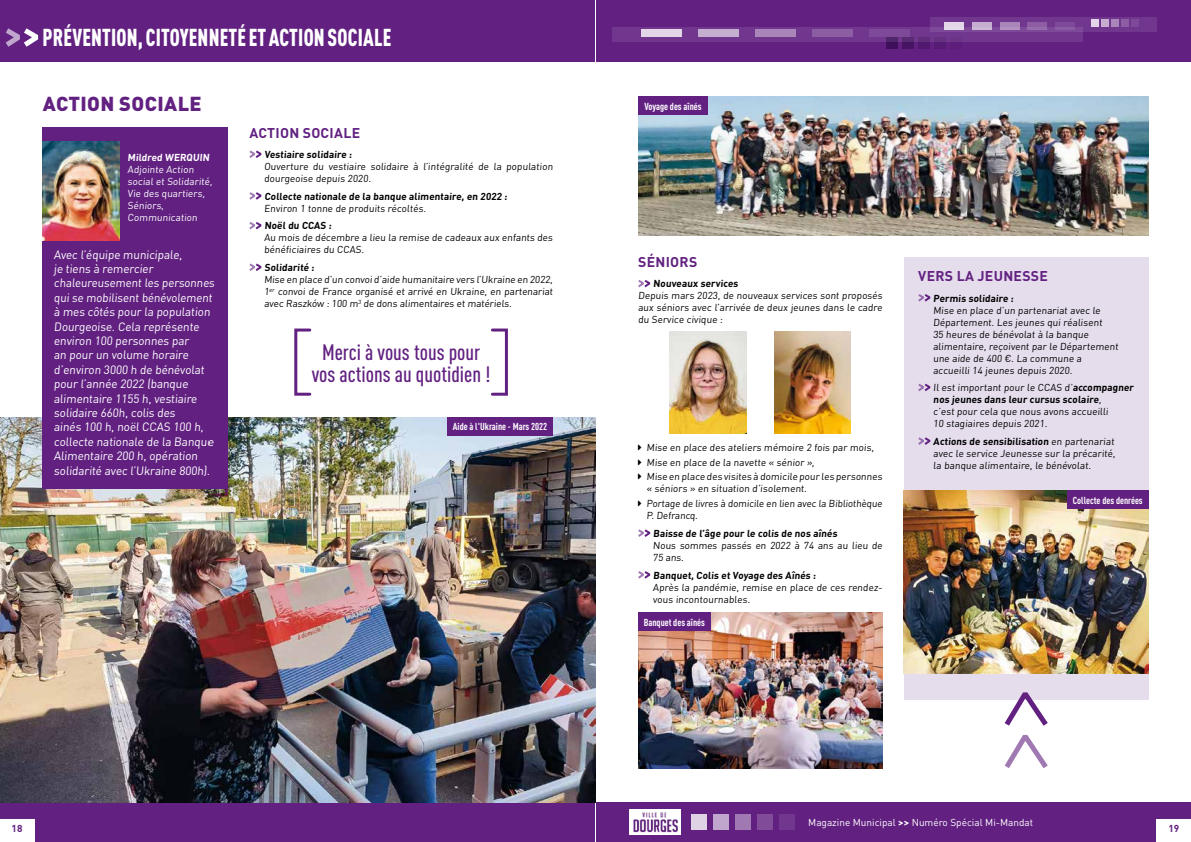
<style>
.page{position:relative;width:1191px;height:842px;background:#fff}
.page>*{position:absolute;margin:0;border:0;box-sizing:border-box;transform-origin:0 0}
.t1{font:900 condensed 24.1px "DIN Pro";letter-spacing:.01em;color:#fff;scale:.86 1}
.t2{font:500 condensed 22px/22px "DIN Pro";color:#622181;text-align:center}
.t3{font:900 20px "DIN Pro";letter-spacing:.02em;color:#622181}
.t4{font:700 14px "DIN Pro";letter-spacing:.02em;color:#622181}
.t5{font:12px/14.4px "DIN Pro";color:#fff}
.t6{font:10px/12px "DIN Pro";color:#000}
.t7{font:700 10px "DIN Pro";color:#000}
.t8{font:10px/12px "DIN Pro";color:#fff}
.t9{font:700 condensed 10px "DIN Pro";color:#fff}
.t10{font:700 10px "DIN Pro";color:#fff}
.t11{font:700 10px "DIN Pro";color:#622181}
.s1{font-weight:700}
</style>
<div class="page">
<div style="left:595px;top:0;width:596px;height:62px;background:#622181"></div>
<svg style="left:934px;top:41px;width:11px;height:8px"></svg>
<svg style="left:918px;top:41px;width:11px;height:8px"></svg>
<svg style="left:902px;top:41px;width:11px;height:8px"></svg>
<svg style="left:886px;top:41px;width:11px;height:8px"></svg>
<svg style="left:612px;top:27px;width:471px;height:14px;background:#733a8e"></svg>
<svg style="left:930px;top:17px;width:227px;height:14px;background:#773f92"></svg>
<div style="left:0;top:0;width:595px;height:62px;background:#622181"></div>
<div style="left:0;top:802px;width:595px;height:40px;background:#622181"></div>
<div style="left:595px;top:802px;width:596px;height:40px;background:#622181"></div>
<div style="left:779px;top:814px;width:15px;height:16px;background:#71368d"></div>
<div style="left:757px;top:814px;width:15px;height:16px;background:#804c99"></div>
<div style="left:735px;top:814px;width:15px;height:16px;background:#a078b2"></div>
<div style="left:713px;top:814px;width:15px;height:16px;background:#c0a6cc"></div>
<div style="left:691px;top:814px;width:16px;height:16px;background:#dfd2e5"></div>
<div style="left:1131px;top:20px;width:7px;height:7px;background:#7e4998"></div>
<div style="left:1121px;top:20px;width:7px;height:7px;background:#8c5da3"></div>
<div style="left:1111px;top:20px;width:7px;height:7px;background:#a985ba"></div>
<div style="left:1101px;top:20px;width:7px;height:7px;background:#c6aed1"></div>
<div style="left:1091px;top:20px;width:7px;height:7px;background:#e2d6e8"></div>
<svg style="left:1055px;top:23px;width:19px;height:7px"></svg>
<svg style="left:1027px;top:23px;width:20px;height:7px"></svg>
<div style="left:999px;top:23px;width:20px;height:7px;background:#a985ba"></div>
<div style="left:972px;top:23px;width:19px;height:7px;background:#c6aed1"></div>
<div style="left:944px;top:23px;width:20px;height:7px;background:#e2d6e8"></div>
<div style="left:869px;top:30px;width:41px;height:7px;background:#7e4998"></div>
<div style="left:812px;top:30px;width:41px;height:7px;background:#8c5da3"></div>
<div style="left:755px;top:30px;width:41px;height:7px;background:#a985ba"></div>
<div style="left:698px;top:30px;width:40px;height:7px;background:#c6aed1"></div>
<div style="left:641px;top:30px;width:40px;height:7px;background:#e2d6e8"></div>
<img style="left:638px;top:612px;width:244px;height:156px">
<svg style="left:638px;top:279px;width:13px;height:9px"></svg>
<img style="left:669px;top:331px;width:77px;height:102px">
<img style="left:774px;top:331px;width:77px;height:102px">
<svg style="left:638px;top:529px;width:13px;height:8px"></svg>
<svg style="left:638px;top:571px;width:13px;height:8px"></svg>
<div style="left:638px;top:612px;width:72px;height:19px;background:#622181"></div>
<img style="left:0;top:417px;width:595px;height:385px">
<div style="left:43px;top:128px;width:185px;height:361px;background:#622181"></div>
<svg style="left:249px;top:150px;width:13px;height:8px"></svg>
<svg style="left:249px;top:192px;width:13px;height:8px"></svg>
<svg style="left:249px;top:222px;width:13px;height:8px"></svg>
<svg style="left:249px;top:263px;width:13px;height:8px"></svg>
<img style="left:43px;top:142px;width:76px;height:99px">
<img style="left:638px;top:96px;width:510px;height:140px">
<div style="left:211px;top:429px;width:17px;height:67px;border:3px solid #622181"></div>
<svg style="left:5px;top:28px;width:34px;height:19px"></svg>
<div style="left:638px;top:96px;width:69px;height:19px;background:#622181"></div>
<div style="left:447px;top:417px;width:106px;height:19px;background:#622181"></div>
<div style="left:904px;top:257px;width:244px;height:442px;background:#e5ddec"></div>
<svg style="left:918px;top:294px;width:13px;height:8px"></svg>
<svg style="left:918px;top:383px;width:13px;height:9px"></svg>
<svg style="left:918px;top:437px;width:13px;height:8px"></svg>
<img style="left:904px;top:490px;width:244px;height:184px">
<div style="left:1067px;top:490px;width:81px;height:19px;background:#622181"></div>
<svg style="left:1000px;top:692px;width:52px;height:77px"></svg>
<div style="left:491px;top:328px;width:17px;height:68px;border:3px solid #622181"></div>
<div style="left:294px;top:328px;width:17px;height:68px;border:3px solid #622181"></div>
<div style="left:0;top:819px;width:34px;height:23px;background:#fff"></div>
<div style="left:1157px;top:819px;width:34px;height:23px;background:#fff"></div>
<img style="left:629px;top:809px;width:51px;height:26px">
<h1 class="t1" style="left:43px;top:19px;width:407px">PRÉVENTION, CITOYENNETÉ ET ACTION SOCIALE</h1>
<h3 class="t3" style="left:43px;top:86px;width:161px">ACTION SOCIALE</h3>
<p class="t10" style="left:128px;top:149px;width:85px">Mildred WERQUIN</p>
<p class="t8" style="left:128px;top:162px;width:87px">Adjointe Action social et Solidarité,<br>Vie des quartiers,<br>Séniors,<br>Communication</p>
<p class="t5" style="left:54px;top:246px;width:164px">Avec l’équipe municipale,<br>je tiens à remercier chaleureusement les personnes qui se mobilisent bénévolement à mes côtés pour la population<br>Dourgeoise. Cela représente environ 100 personnes par<br>an pour un volume horaire d’environ 3000 h de bénévolat pour l’année 2022 (banque alimentaire 1155 h, vestiaire solidaire 660h, colis des<br>ainés 100 h, noël CCAS 100 h, collecte nationale de la Banque<br>Alimentaire 200 h, opération solidarité avec l’Ukraine 800h).</p>
<h3 class="t4" style="left:249px;top:121px;width:112px">ACTION SOCIALE</h3>
<p class="t7" style="left:264px;top:146px;width:90px">Vestiaire solidaire :</p>
<p class="t6" style="left:264px;top:159px;width:291px">Ouverture du vestiaire solidaire à l’intégralité de la population dourgeoise depuis 2020.</p>
<p class="t7" style="left:264px;top:188px;width:246px">Collecte nationale de la banque alimentaire, en 2022 :</p>
<p class="t6" style="left:264px;top:201px;width:165px">Environ 1 tonne de produits récoltés.</p>
<p class="t7" style="left:264px;top:217px;width:70px">Noël du CCAS :</p>
<p class="t6" style="left:264px;top:231px;width:291px">Au mois de décembre a lieu la remise de cadeaux aux enfants des bénéficiaires du CCAS.</p>
<p class="t7" style="left:264px;top:259px;width:53px">Solidarité :</p>
<p class="t6" style="left:264px;top:272px;width:291px;text-align:justify">Mise en place d’un convoid’aide humanitaire vers l’Ukraine en 2022, 1<sup>er</sup> convoi de France organisé et arrivé en Ukraine, en partenariat avec Raszków : 100 m<sup>3</sup> de dons alimentaires et matériels.</p>
<h2 class="t2" style="left:312px;top:339px;width:180px">Merci à vous tous pour vos actions au quotidien !</h2>
<p class="t9" style="left:453px;top:419px;width:96px">Aide à l'Ukraine - Mars 2022</p>
<p class="t9" style="left:644px;top:99px;width:59px">Voyage des aînés</p>
<h3 class="t4" style="left:638px;top:250px;width:61px">SÉNIORS</h3>
<p class="t7" style="left:653px;top:275px;width:88px">Nouveaux services</p>
<p class="t6" style="left:638px;top:289px;width:247px;text-align:justify">Depuis mars 2023, de nouveaux services sont proposés aux séniors avec l’arrivée de deux jeunes dans le cadre du Service civique :</p>
<p class="t6" style="left:646px;top:439px;width:239px;line-height:14.8px">Mise en place des ateliers mémoire 2 fois par mois,<br>Mise en place de la navette « sénior »,<br>Mise en place des visites à domicile pour les personnes</p>
<p class="t6" style="left:646px;top:480px;width:239px;line-height:14.8px">« séniors » en situation d’isolement.<br>Portage de livres à domicile en lien avec la Bibliothèque</p>
<p class="t6" style="left:646px;top:509px;width:54px">P. Defrancq.</p>
<p class="t7" style="left:653px;top:525px;width:187px">Baisse de l’âge pour le colis de nos aînés</p>
<p class="t6" style="left:653px;top:538px;width:232px">Nous sommes passés en 2022 à 74 ans au lieu de<br>75 ans.</p>
<p class="t7" style="left:653px;top:567px;width:166px">Banquet, Colis et Voyage des Aînés :</p>
<p class="t6" style="left:653px;top:580px;width:232px">Après la pandémie, remise en place de ces rendez&shy;vous incontournables.</p>
<p class="t9" style="left:643px;top:614px;width:63px">Banquet des aînés</p>
<h3 class="t4" style="left:918px;top:264px;width:131px">VERS LA JEUNESSE</h3>
<p class="t7" style="left:933px;top:290px;width:83px">Permis solidaire :</p>
<p class="t6" style="left:933px;top:303px;width:188px">Mise en place d’un partenariat avec le Département. Les jeunes qui réalisent<br>35 heures de bénévolat à la banque alimentaire, reçoivent par le Département une aide de 400 €. La commune a accueilli 14 jeunes depuis 2020.</p>
<p class="t6" style="left:933px;top:381px;width:203px">Il est important pour le CCAS d’<span class="s1">accompagner nos jeunes dans leur cursus scolaire</span>,<br>c’est pour cela que nous avons accueilli<br>10 stagiaires depuis 2021.</p>
<p class="t6" style="left:933px;top:434px;width:185px;text-align:justify"><span class="s1">Actions de sensibilisation</span> en partenariat avec le service Jeunesse sur la précarité, la banque alimentaire, le bénévolat.</p>
<p class="t9" style="left:1072px;top:493px;width:71px">Collecte des denrées</p>
<p class="t8" style="left:808px;top:815px;width:226px">Magazine Municipal <span class="s1">&gt;&gt;</span> Numéro Spécial Mi-Mandat</p>
<p class="t11" style="left:12px;top:820px;width:12px">18</p>
<p class="t11" style="left:1168px;top:820px;width:12px">19</p>
</div>
